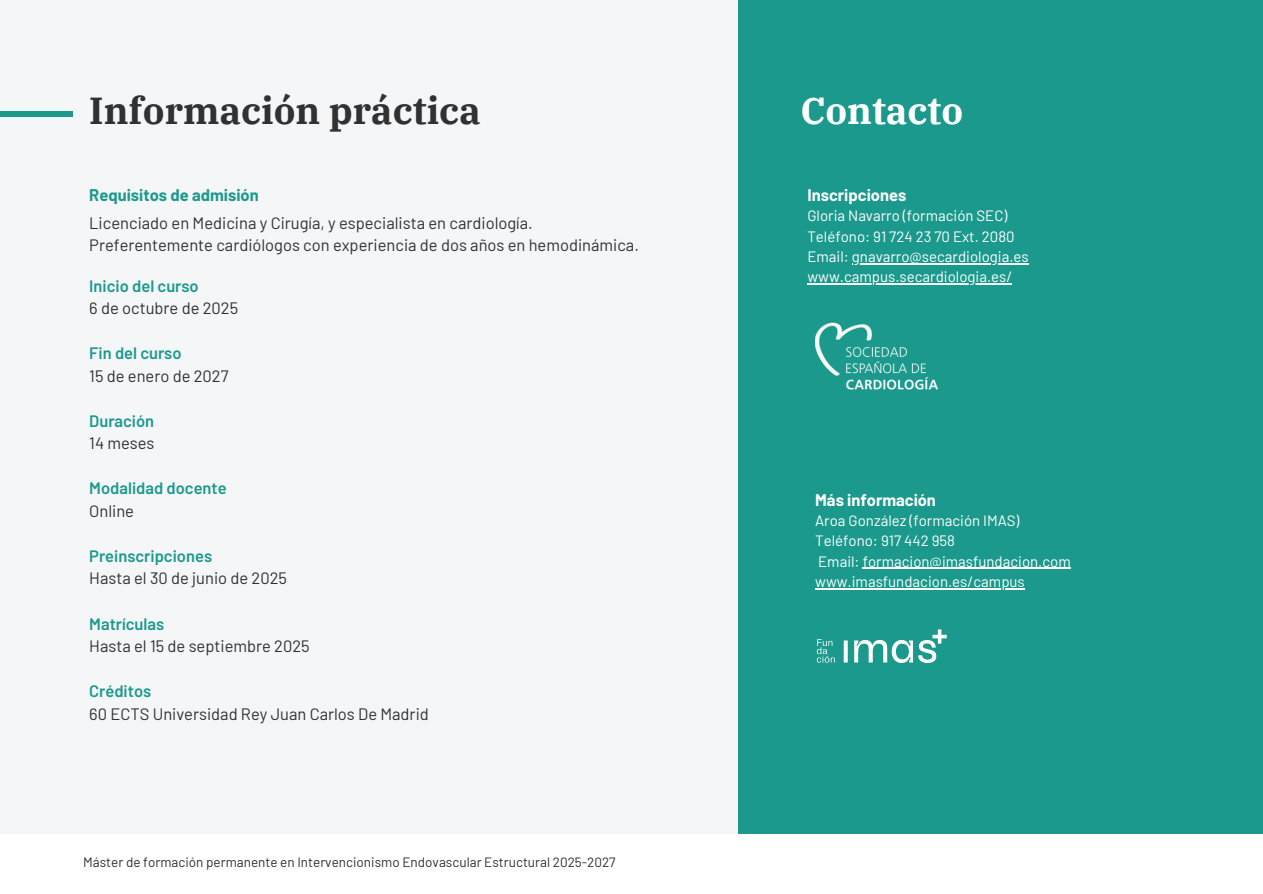
<style>
.page{position:relative;width:1263px;height:894px;background:#fff}
.page>*{position:absolute;margin:0;border:0;box-sizing:border-box;transform-origin:0 0}
.t1{font:700 37.5px "IBM Plex Serif";color:#323131}
.t2{font:700 37.5px "IBM Plex Serif";color:#fff}
.t3{font:16.5px/22.5px "Barlow";color:#323131}
.t4{font:600 16.5px/22.5px "Barlow";color:#1a998c}
.t5{font:700 16.5px "Barlow";color:#fff}
.t6{font:700 16.5px "Barlow";color:#1a998c}
.t7{font:15px/20.2px "Barlow";color:#fff}
.t8{font:13.5px "Barlow";color:#323131}
.s1{font-weight:600;color:#1a998c}
.s2{font-weight:400;color:#323131}
</style>
<div class="page">
<div style="left:0;top:0;width:1263px;height:893px;background:#f4f6f7"></div>
<div style="left:738px;top:0;width:525px;height:893px;background:#1a998c"></div>
<div style="left:0;top:111px;width:72px;height:6px;background:#1a998c"></div>
<div style="left:0;top:833px;width:1263px;height:60px;background:#fff"></div>
<img style="left:816px;top:629px;width:131px;height:35px">
<img style="left:815px;top:322px;width:124px;height:68px">
<hr style="left:852px;top:263px;width:177px;height:1px;background:#fff">
<hr style="left:807px;top:283px;width:205px;height:1px;background:#fff">
<hr style="left:863px;top:567px;width:208px;height:1px;background:#fff">
<hr style="left:815px;top:588px;width:210px;height:1px;background:#fff">
<h1 class="t1" style="left:89px;top:85px;width:393px">Información práctica</h1>
<h2 class="t6" style="left:89px;top:184px;width:171px">Requisitos de admisión</h2>
<h3 class="t3" style="left:89px;top:211px;width:551px">Licenciado en Medicina y Cirugía, y especialista en cardiología.<br>Preferentemente cardiólogos con experiencia de dos años en hemodinámica.</h3>
<h3 class="t3" style="left:89px;top:274px;width:150px"><span class="s1">Inicio del curso<br></span>6 de octubre de 2025</h3>
<h3 class="t3" style="left:89px;top:341px;width:141px"><span class="s1">Fin del curso<br></span>15 de enero de 2027</h3>
<h3 class="t4" style="left:89px;top:409px;width:67px">Duración<br><span class="s2">14 meses</span></h3>
<h3 class="t4" style="left:89px;top:476px;width:139px">Modalidad docente<br><span class="s2">Online</span></h3>
<h3 class="t3" style="left:89px;top:544px;width:199px"><span class="s1">Preinscripciones<br></span>Hasta el 30 de junio de 2025</h3>
<h3 class="t3" style="left:89px;top:611px;width:222px"><span class="s1">Matrículas<br></span>Hasta el 15 de septiembre 2025</h3>
<h3 class="t3" style="left:89px;top:679px;width:341px"><span class="s1">Créditos<br></span>60 ECTS Universidad Rey Juan Carlos De Madrid</h3>
<p class="t8" style="left:83px;top:853px;width:534px">Máster de formación permanente en Intervencionismo Endovascular Estructural 2025-2027</p>
<h3 class="t2" style="left:800px;top:85px;width:164px">Contacto</h3>
<p class="t5" style="left:807px;top:184px;width:100px">Inscripciones</p>
<p class="t7" style="left:807px;top:205px;width:223px">Gloria Navarro (formación SEC)<br>Teléfono: 91 724 23 70 Ext. 2080<br>Email: gnavarro@secardiologia.es</p>
<h3 class="t7" style="left:807px;top:266px;width:206px">www.campus.secardiologia.es/</h3>
<p class="t5" style="left:815px;top:489px;width:122px">Más información</p>
<p class="t7" style="left:815px;top:510px;width:206px">Aroa González (formación IMAS)<br>Teléfono: 917 442 958</p>
<p class="t7" style="left:818px;top:550px;width:254px">Email: formacion@imasfundacion.com</p>
<h1 class="t7" style="left:815px;top:570px;width:211px">www.imasfundacion.es/campus</h1>
</div>
